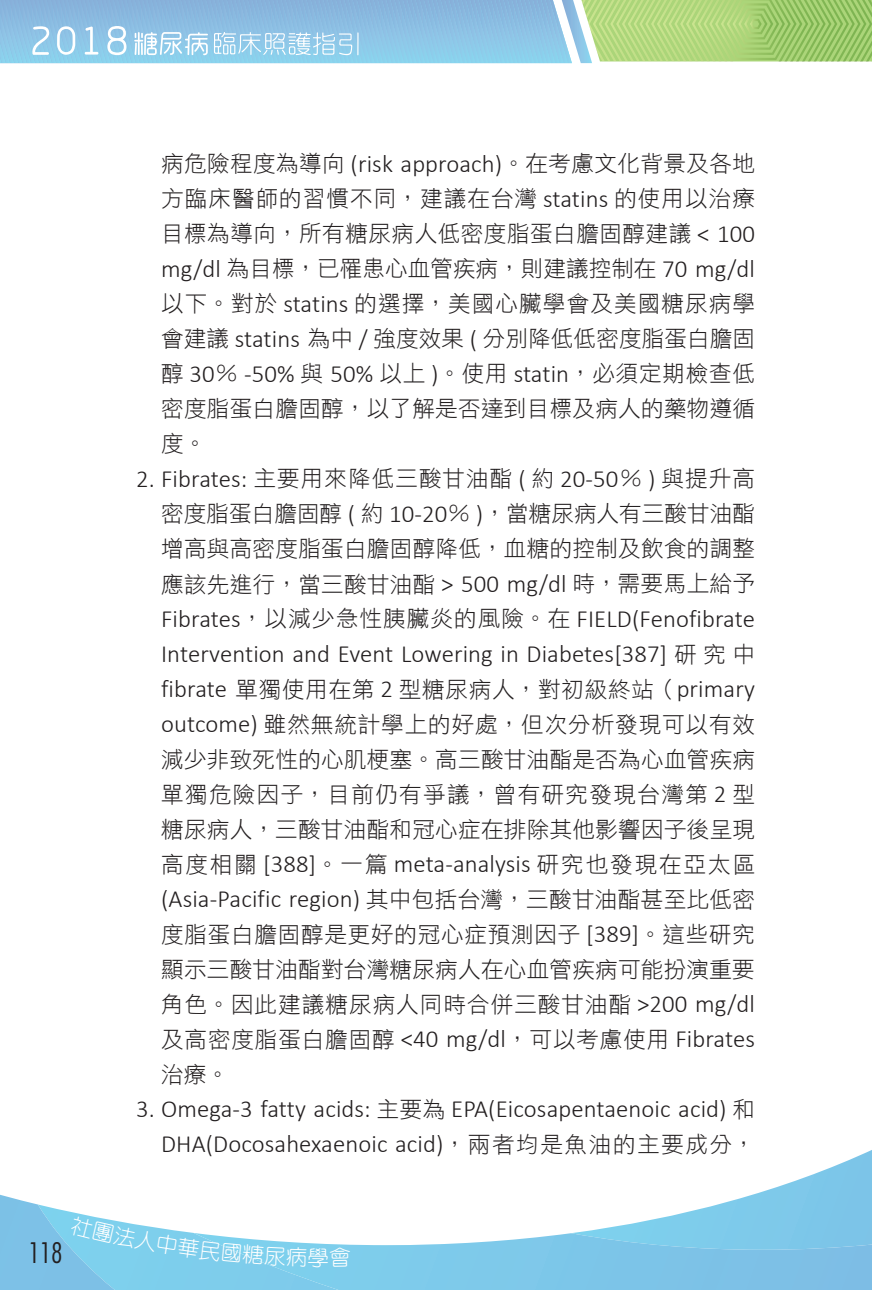
<style>
.page{position:relative;width:872px;height:1290px;background:#fff}
.page>*{position:absolute;margin:0;border:0;box-sizing:border-box;transform-origin:0 0}
.t1{font:300 condensed 27.5px "Futura LT";color:#231f20}
.t2{font:300 24.75px/35px "Calibri";letter-spacing:.005em;color:#231f20}
.t3{font:22.5px/35px "DF Hei W3 WIN BF";letter-spacing:.015em;color:#231f20;text-align:justify}
.t4{font:300 21.25px "Han Wang Yen";color:#fff}
.s1{font-family:"Calibri";font-weight:300;font-size:24.75px}
.s2{font-family:"DF Hei W3 WIN BF";font-weight:400;font-size:22.5px}
</style>
<div class="page">
<svg style="left:0;top:0;width:872px;height:63px;background:#9ccac3"></svg>
<svg style="left:0;top:1150px;width:872px;height:140px"></svg>
<p class="t3" style="left:161px;top:146px;width:595px">病危險程度為導向 <span class="s1">(risk approach)</span>。在考慮文化背景及各地方臨床醫師的習慣不同，建議在台灣 <span class="s1">statins</span> 的使用以治療目標為導向，所有糖尿病人低密度脂蛋白膽固醇建議 <span class="s1">&lt; 100 mg/dl</span> 為目標，已罹患心血管疾病，則建議控制在 <span class="s1">70 mg/dl</span>以下。對於 <span class="s1">statins</span> 的選擇，美國心臟學會及美國糖尿病學會建議 <span class="s1">statins</span> 為中 <span class="s1">/</span> 強度效果 <span class="s1">(</span> 分別降低低密度脂蛋白膽固醇 <span class="s1">30</span>％ <span class="s1">-50%</span> 與 <span class="s1">50%</span> 以上 <span class="s1">)</span>。使用 <span class="s1">statin</span>，必須定期檢查低密度脂蛋白膽固醇，以了解是否達到目標及病人的藥物遵循度。</p>
<p class="t2" style="left:136px;top:461px;width:620px">2. Fibrates: <span class="s2">主要用來降低三酸甘油酯</span> ( <span class="s2">約</span> 20-50<span class="s2">％</span> ) <span class="s2">與提升高</span></p>
<p class="t3" style="left:161px;top:496px;width:595px">密度脂蛋白膽固醇 <span class="s1">(</span> 約 <span class="s1">10-20</span>％ <span class="s1">)</span>，當糖尿病人有三酸甘油酯增高與高密度脂蛋白膽固醇降低，血糖的控制及飲食的調整應該先進行，當三酸甘油酯 <span class="s1">&gt; 500 mg/dl</span> 時，需要馬上給予</p>
<p class="t2" style="left:161px;top:601px;width:595px">Fibrates<span class="s2">，以減少急性胰臟炎的風險。在</span> FIELD(Fenofibrate<br>Intervention and Event Lowering in Diabetes[387] <span class="s2">研究中</span></p>
<p class="t3" style="left:161px;top:671px;width:595px"><span class="s1">fibrate</span> 單獨使用在第 <span class="s1">2</span> 型糖尿病人，對初級終站（<span class="s1">primary outcome)</span> 雖然無統計學上的好處，但次分析發現可以有效減少非致死性的心肌梗塞。高三酸甘油酯是否為心血管疾病單獨危險因子，目前仍有爭議，曾有研究發現台灣第 <span class="s1">2</span> 型糖尿病人，三酸甘油酯和冠心症在排除其他影響因子後呈現</p>
<p class="t2" style="left:161px;top:846px;width:595px"><span class="s2">高度相關</span> [388]<span class="s2">。一篇</span> meta-analysis <span class="s2">研究也發現在亞太區</span>(Asia-Pacific region) <span class="s2">其中包括台灣，三酸甘油酯甚至比低密</span></p>
<p class="t3" style="left:161px;top:916px;width:595px">度脂蛋白膽固醇是更好的冠心症預測因子 <span class="s1">[389]</span>。這些研究顯示三酸甘油酯對台灣糖尿病人在心血管疾病可能扮演重要角色。因此建議糖尿病人同時合併三酸甘油酯 <span class="s1">&gt;200 mg/dl</span>及高密度脂蛋白膽固醇 <span class="s1">&lt;40 mg/dl</span>，可以考慮使用 <span class="s1">Fibrates</span>治療。</p>
<p class="t2" style="left:136px;top:1091px;width:620px;text-align:right">3. Omega-3 fatty acids: <span class="s2">主要為</span> EPA(Eicosapentaenoic acid) <span class="s2">和<br></span>DHA(Docosahexaenoic acid)<span class="s2">，兩者均是魚油的主要成分，</span></p>
<p class="t1" style="left:28px;top:1236px;width:36px">118</p>
<p class="t4" style="left:307px;top:1246px;width:23px">學</p>
</div>
